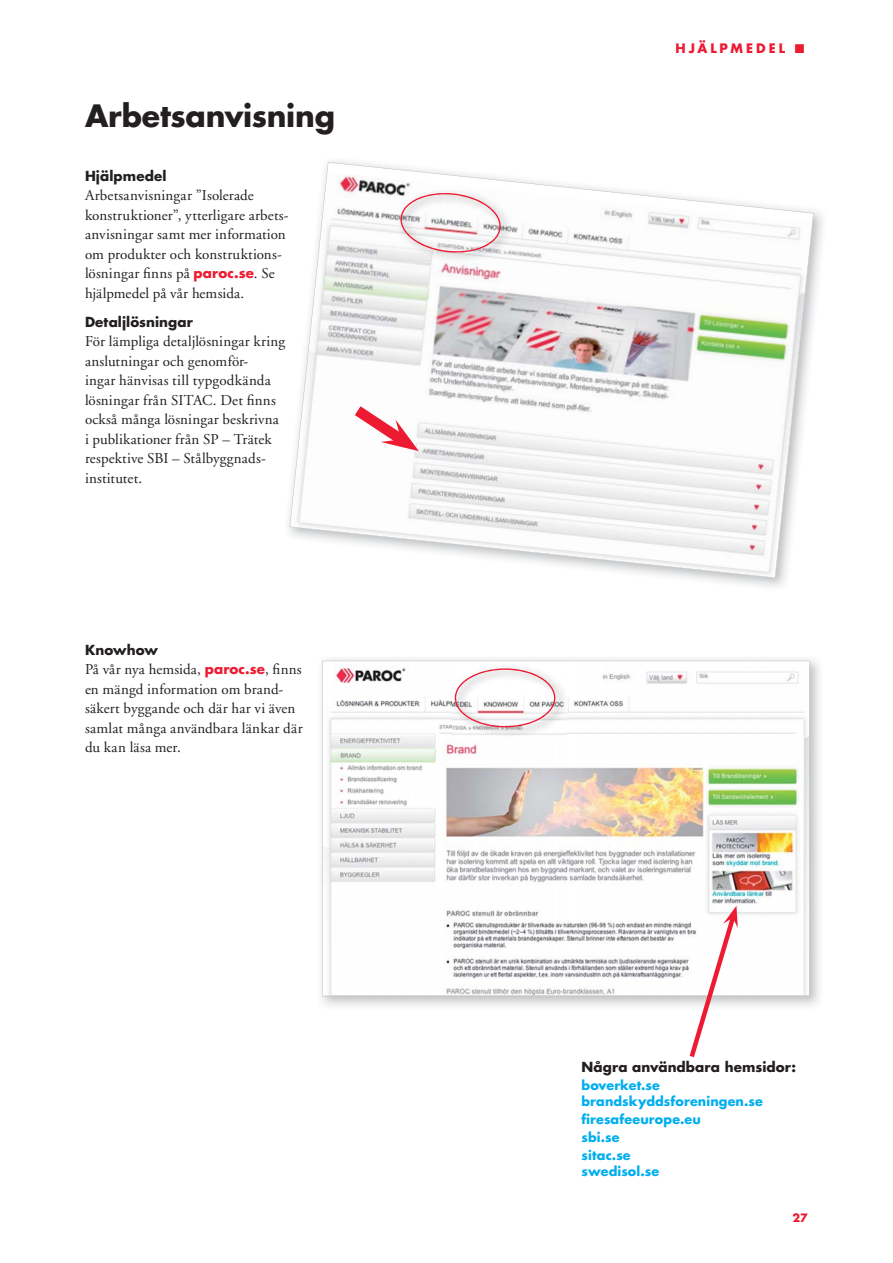
<style>
.page{position:relative;width:893px;height:1263px;background:#fff}
.page>*{position:absolute;margin:0;border:0;box-sizing:border-box;transform-origin:0 0}
.t1{font:700 30px "Futura";letter-spacing:-.005em;color:#231f20}
.t2{font:15px/19.5px "Adobe Garamond";letter-spacing:.01em;color:#231f20}
.t3{font:700 13.5px "Futura";letter-spacing:.005em;color:#231f20}
.t4{font:700 12.75px/18px "Futura";letter-spacing:.005em;color:#00aeef}
.t5{font:700 12.75px "Futura";letter-spacing:.23em;color:#ed1b32}
.t6{font:700 11.25px "Futura";color:#ed1b32}
.s1{font-family:"Futura";font-weight:700;font-size:13.5px;color:#ed1b32}
</style>
<div class="page">
<svg style="left:290px;top:162px;width:524px;height:416px"></svg>
<svg style="left:355px;top:406px;width:64px;height:45px"></svg>
<img style="left:398px;top:190px;width:113px;height:72px">
<svg style="left:400px;top:190px;width:111px;height:64px"></svg>
<svg style="left:322px;top:661px;width:487px;height:336px"></svg>
<img style="left:453px;top:665px;width:113px;height:72px">
<svg style="left:455px;top:668px;width:100px;height:59px"></svg>
<svg style="left:690px;top:906px;width:48px;height:151px"></svg>
<h1 class="t1" style="left:85px;top:102px;width:252px">Arbetsanvisning</h1>
<p class="t3" style="left:85px;top:170px;width:83px">Hjälpmedel</p>
<p class="t2" style="left:85px;top:187px;width:205px">Arbetsanvisningar ”Isolerade konstruktioner”, ytterligare arbets&shy;anvisningar samt mer information om produkter och konstruktions&shy;lösningar finns på <span class="s1">paroc.se</span>. Se hjälpmedel på vår hemsida.</p>
<p class="t3" style="left:85px;top:316px;width:109px">Detaljlösningar</p>
<p class="t2" style="left:85px;top:333px;width:202px">För lämpliga detaljlösningar kring anslutningar och genomför-<br>ingar hänvisas till typgodkända lösningar från SITAC. Det finns också många lösningar beskrivna i publikationer från SP – Trätek respektive SBI – Stålbyggnads&shy;institutet.</p>
<p class="t3" style="left:85px;top:644px;width:74px">Knowhow</p>
<p class="t2" style="left:85px;top:661px;width:219px">På vår nya hemsida, <span class="s1">paroc.se</span>, finns en mängd information om brand&shy;säkert byggande och där har vi även samlat många användbara länkar där du kan läsa mer.</p>
<p class="t5" style="left:675px;top:43px;width:131px">HJÄLPMEDEL ■</p>
<p class="t3" style="left:581px;top:1061px;width:216px">Några användbara hemsidor:</p>
<p class="t4" style="left:581px;top:1079px;width:183px;line-height:15.3px">boverket.se brandskyddsforeningen.se</p>
<p class="t4" style="left:581px;top:1111px;width:121px">firesafeeurope.eu sbi.se<br>sitac.se</p>
<p class="t4" style="left:581px;top:1163px;width:79px">swedisol.se</p>
<p class="t6" style="left:792px;top:1212px;width:17px">27</p>
</div>
